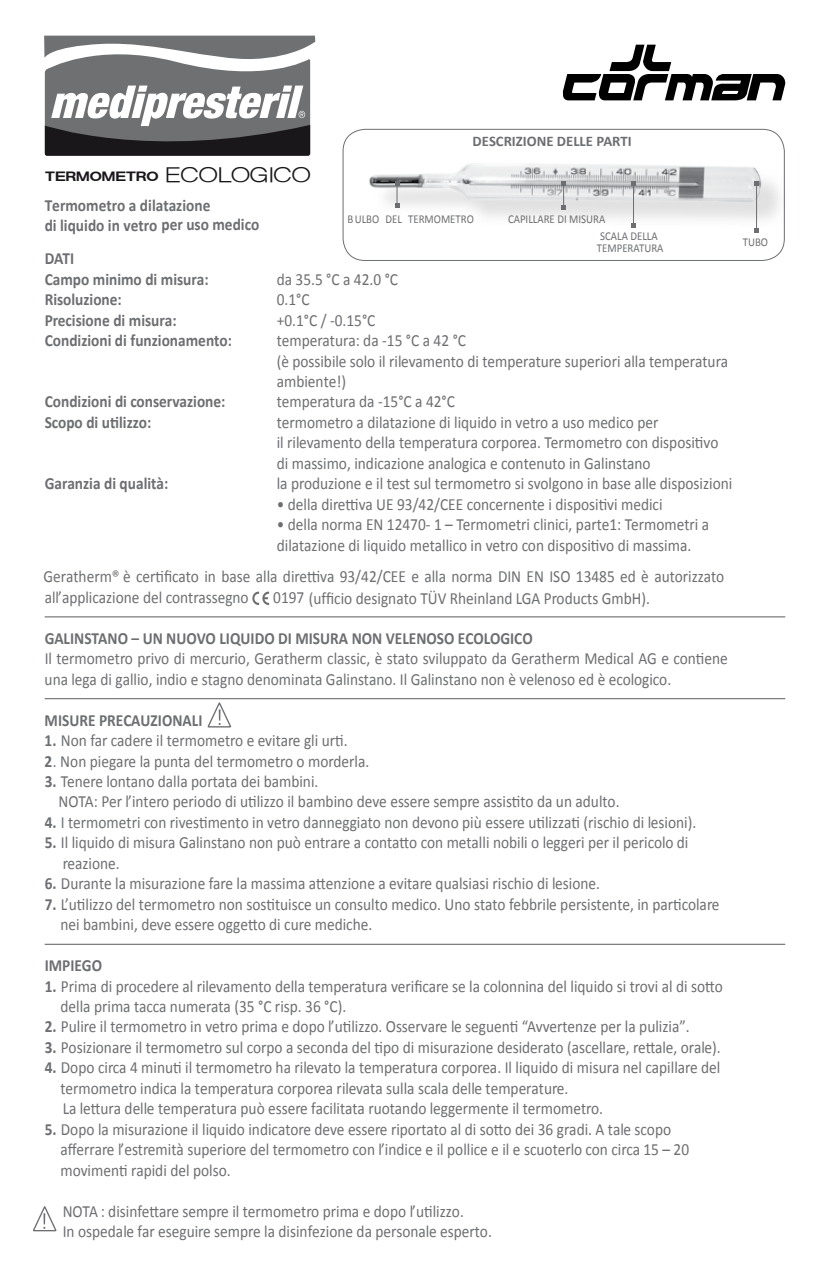
<style>
.page{position:relative;width:830px;height:1276px;background:#fff}
.page>*{position:absolute;margin:0;border:0;box-sizing:border-box;transform-origin:0 0}
.t1{font:17.1px/20.5px "Calibri";color:#6d6e71;scale:.9 1}
.t2{font:700 17.1px/20.5px "Calibri";color:#6d6e71;scale:.9 1}
.t3{font:700 14.62px "Calibri";color:#6d6e71}
.t4{font:13.28px "Agent Ext Med DB Normal";color:#1a171b;scale:1.11 1}
.t5{font:11.92px/16.9px "Calibri";color:#6d6e71;scale:.9 1}
.s1{font-family:"Agent Ext Lgt DB Normal";font-size:20.93px}
.s2{font-weight:700}
</style>
<div class="page">
<svg style="left:252px;top:591px;width:17px;height:14px"></svg>
<div style="left:342px;top:129px;width:442px;height:132px;border:1px solid #6d6e71;border-radius:22px"></div>
<svg style="left:487px;top:166px;width:298px;height:63px"></svg>
<img style="left:369px;top:163px;width:400px;height:53px">
<svg style="left:395px;top:181px;width:4px;height:27px"></svg>
<svg style="left:561px;top:181px;width:4px;height:29px"></svg>
<hr style="left:632px;top:183px;width:1px;height:42px;background:#6d6e71">
<svg style="left:631px;top:223px;width:4px;height:4px"></svg>
<svg style="left:631px;top:181px;width:4px;height:4px"></svg>
<hr style="left:755px;top:183px;width:1px;height:47px;background:#6d6e71">
<svg style="left:754px;top:228px;width:4px;height:4px"></svg>
<svg style="left:754px;top:181px;width:4px;height:4px"></svg>
<svg style="left:562px;top:45px;width:223px;height:55px"></svg>
<hr style="left:45px;top:616px;width:739px;height:1px;background:#6d6e71">
<hr style="left:45px;top:698px;width:739px;height:1px;background:#6d6e71">
<hr style="left:45px;top:943px;width:739px;height:2px;background:#6d6e71">
<svg style="left:207px;top:702px;width:24px;height:26px"></svg>
<svg style="left:33px;top:1206px;width:23px;height:26px"></svg>
<svg style="left:44px;top:36px;width:271px;height:120px"></svg>
<p class="t4" style="left:46px;top:169px;width:240px">TERMOMETRO <span class="s1">ECOLOGICO</span></p>
<p class="t3" style="left:472px;top:132px;width:161px">DESCRIZIONE DELLE PARTI</p>
<p class="t2" style="left:45px;top:194px;width:240px">Termometro a dilatazione<br>di liquido in vetro per uso medico</p>
<p class="t2" style="left:45px;top:247px;width:183px">DATI<br>Campo minimo di misura:</p>
<p class="t5" style="left:347px;top:210px;width:142px">BULBO DEL TERMOMETRO</p>
<p class="t5" style="left:600px;top:210px;width:65px;text-indent:-92px">CAPILLARE DI MISURA<br>SCALA DELLA</p>
<p class="t5" style="left:596px;top:239px;width:75px">TEMPERATURA</p>
<p class="t1" style="left:276px;top:268px;width:136px">da 35.5 °C a 42.0 °C</p>
<p class="t2" style="left:45px;top:288px;width:87px">Risoluzione:</p>
<p class="t1" style="left:276px;top:288px;width:38px">0.1°C</p>
<p class="t2" style="left:45px;top:309px;width:148px">Precisione di misura:</p>
<p class="t1" style="left:276px;top:309px;width:111px">+0.1°C / -0.15°C</p>
<p class="t2" style="left:45px;top:329px;width:209px">Condizioni di funzionamento:</p>
<p class="t1" style="left:276px;top:329px;width:503px">temperatura: da -15 °C a 42 °C<br>(è possibile solo il rilevamento di temperature superiori alla temperatura ambiente!)</p>
<p class="t2" style="left:45px;top:391px;width:202px">Condizioni di conservazione:</p>
<p class="t1" style="left:276px;top:391px;width:199px">temperatura da -15°C a 42°C</p>
<p class="t2" style="left:45px;top:411px;width:120px">Scopo di utilizzo:</p>
<p class="t1" style="left:276px;top:411px;width:492px">termometro a dilatazione di liquido in vetro a uso medico per<br>il rilevamento della temperatura corporea. Termometro con dispositivo di massimo, indicazione analogica e contenuto in Galinstano</p>
<p class="t2" style="left:45px;top:472px;width:139px">Garanzia di qualità:</p>
<p class="t1" style="left:276px;top:472px;width:507px">la produzione e il test sul termometro si svolgono in base alle disposizioni</p>
<p class="t1" style="left:276px;top:493px;width:430px">• della direttiva UE 93/42/CEE concernente i dispositivi medici</p>
<p class="t1" style="left:276px;top:513px;width:482px">• della norma EN 12470- 1 – Termometri clinici, parte1: Termometri a dilatazione di liquido metallico in vetro con dispositivo di massima.</p>
<p class="t1" style="left:44px;top:565px;width:757px">Geratherm® è certificato in base alla direttiva 93/42/CEE e alla norma DIN EN ISO 13485 ed è autorizzato all’applicazione del contrassegno</p>
<p class="t1" style="left:273px;top:587px;width:420px">0197 (ufficio designato TÜV Rheinland LGA Products GmbH).</p>
<p class="t2" style="left:45px;top:627px;width:543px">GALINSTANO – UN NUOVO LIQUIDO DI MISURA NON VELENOSO ECOLOGICO</p>
<p class="t1" style="left:45px;top:647px;width:760px">Il termometro privo di mercurio, Geratherm classic, è stato sviluppato da Geratherm Medical AG e contiene una lega di gallio, indio e stagno denominata Galinstano. Il Galinstano non è velenoso ed è ecologico.</p>
<p class="t2" style="left:45px;top:709px;width:177px">MISURE PRECAUZIONALI</p>
<p class="t1" style="left:45px;top:729px;width:338px"><span class="s2">1.</span> Non far cadere il termometro e evitare gli urti.</p>
<p class="t1" style="left:45px;top:750px;width:362px"><span class="s2">2</span>. Non piegare la punta del termometro o morderla.</p>
<p class="t1" style="left:59px;top:770px;width:624px;text-indent:-14px"><span class="s2">3.</span> Tenere lontano dalla portata dei bambini.<br>NOTA: Per l’intero periodo di utilizzo il bambino deve essere sempre assistito da un adulto.</p>
<p class="t1" style="left:45px;top:811px;width:725px"><span class="s2">4.</span> I termometri con rivestimento in vetro danneggiato non devono più essere utilizzati (rischio di lesioni).</p>
<p class="t1" style="left:63px;top:831px;width:696px;text-indent:-18px"><span class="s2">5.</span> Il liquido di misura Galinstano non può entrare a contatto con metalli nobili o leggeri per il pericolo di reazione.</p>
<p class="t1" style="left:45px;top:872px;width:618px"><span class="s2">6.</span> Durante la misurazione fare la massima attenzione a evitare qualsiasi rischio di lesione.</p>
<p class="t1" style="left:60px;top:893px;width:733px;text-indent:-16px"><span class="s2">7.</span> L’utilizzo del termometro non sostituisce un consulto medico. Uno stato febbrile persistente, in particolare nei bambini, deve essere oggetto di cure mediche.</p>
<p class="t2" style="left:45px;top:954px;width:65px">IMPIEGO</p>
<p class="t1" style="left:60px;top:975px;width:737px;text-indent:-16px"><span class="s2">1.</span> Prima di procedere al rilevamento della temperatura verificare se la colonnina del liquido si trovi al di sotto della prima tacca numerata (35 °C risp. 36 °C).</p>
<p class="t1" style="left:45px;top:1015px;width:717px"><span class="s2">2.</span> Pulire il termometro in vetro prima e dopo l’utilizzo. Osservare le seguenti “Avvertenze per la pulizia”.</p>
<p class="t1" style="left:45px;top:1036px;width:752px"><span class="s2">3.</span> Posizionare il termometro sul corpo a seconda del tipo di misurazione desiderato (ascellare, rettale, orale).</p>
<p class="t1" style="left:60px;top:1056px;width:734px;text-indent:-16px"><span class="s2">4.</span> Dopo circa 4 minuti il termometro ha rilevato la temperatura corporea. Il liquido di misura nel capillare del termometro indica la temperatura corporea rilevata sulla scala delle temperature.<br>La lettura delle temperatura può essere facilitata ruotando leggermente il termometro.</p>
<p class="t1" style="left:60px;top:1118px;width:699px;text-indent:-16px"><span class="s2">5.</span> Dopo la misurazione il liquido indicatore deve essere riportato al di sotto dei 36 gradi. A tale scopo afferrare l’estremità superiore del termometro con l’indice e il pollice e il e scuoterlo con circa 15 – 20 movimenti rapidi del polso.</p>
<p class="t1" style="left:63px;top:1199px;width:478px">NOTA : disinfettare sempre il termometro prima e dopo l’utilizzo.<br>In ospedale far eseguire sempre la disinfezione da personale esperto.</p>
<p class="t5" style="left:742px;top:233px;width:30px">TUBO</p>
</div>
